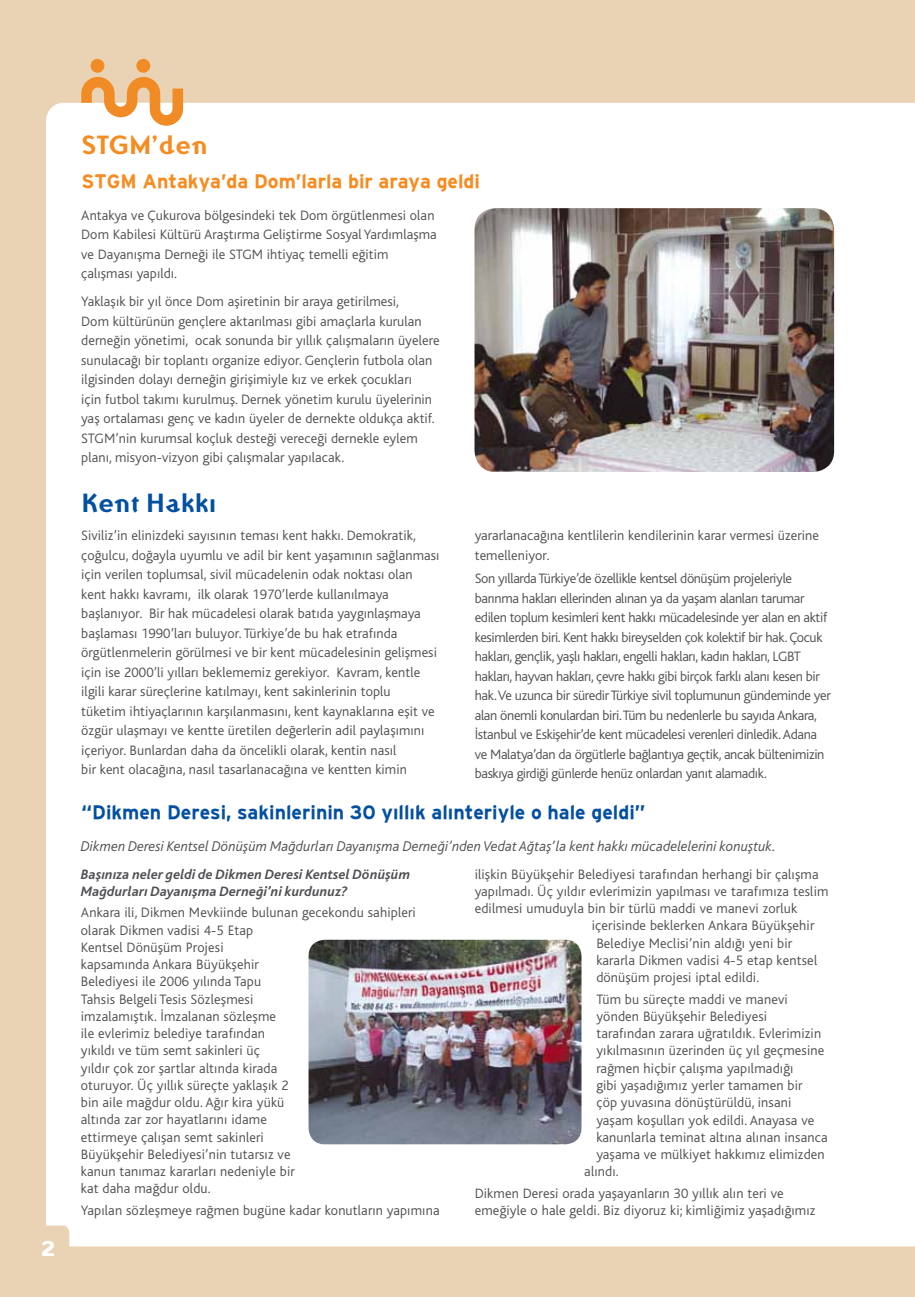
<style>
.page{position:relative;width:915px;height:1297px;background:#fff}
.page>*{position:absolute;margin:0;border:0;box-sizing:border-box;transform-origin:0 0}
.t1{font:700 31.5px "Ottomat";color:#fff}
.t2{font:700 27px "Ottomat";color:#034fa0}
.t3{font:700 27px "Ottomat";color:#f68b20}
.t4{font:19.5px "Interstate T Bold";color:#034fa0}
.t5{font:19.5px "Interstate T Bold";color:#f68b20}
.t6{font:italic 300 14.85px "Bliss Turkish";color:#504f53}
.t7{font:300 14.25px/19.5px "Bliss Turkish";letter-spacing:.005em;color:#504f53}
.t8{font:300 14.25px/19.5px "Bliss Turkish";letter-spacing:-.025em;color:#504f53}
.t9{font:italic 700 14.25px/17.2px "Bliss Turkish";letter-spacing:.01em;color:#504f53}
</style>
<div class="page">
<hr style="left:914px;top:0;width:1px;height:1297px;background:#ead3b4">
<div style="left:0;top:0;width:914px;height:1297px;background:#ead3b4"></div>
<div style="left:46px;top:103px;width:868px;height:1143px;background:#fff"></div>
<svg style="left:81px;top:77px;width:102px;height:49px"></svg>
<div style="left:90px;top:59px;width:14px;height:14px;background:#f08b26;border-radius:50%"></div>
<div style="left:136px;top:59px;width:14px;height:14px;background:#f08b26;border-radius:50%"></div>
<svg style="left:46px;top:1225px;width:23px;height:21px"></svg>
<img style="left:474px;top:208px;width:359px;height:264px">
<img style="left:308px;top:940px;width:273px;height:204px">
<h1 class="t1" style="left:41px;top:1226px;width:17px">2</h1>
<h2 class="t3" style="left:82px;top:128px;width:127px">STGM’den</h2>
<h3 class="t5" style="left:82px;top:170px;width:400px">STGM Antakya’da Dom’larla bir araya geldi</h3>
<p class="t7" style="left:81px;top:206px;width:357px">Antakya ve Çukurova bölgesindeki tek Dom örgütlenmesi olan Dom Kabilesi Kültürü Araştırma Geliştirme Sosyal Yardımlaşma ve Dayanışma Derneği ile STGM ihtiyaç temelli eğitim çalışması yapıldı.</p>
<p class="t7" style="left:81px;top:292px;width:360px">Yaklaşık bir yıl önce Dom aşiretinin bir araya getirilmesi,<br>Dom kültürünün gençlere aktarılması gibi amaçlarla kurulan derneğin yönetimi, ocak sonunda bir yıllık çalışmaların üyelere sunulacağı bir toplantı organize ediyor. Gençlerin futbola olan ilgisinden dolayı derneğin girişimiyle kız ve erkek çocukları<br>için futbol takımı kurulmuş. Dernek yönetim kurulu üyelerinin yaş ortalaması genç ve kadın üyeler de dernekte oldukça aktif.<br>STGM’nin kurumsal koçluk desteği vereceği dernekle eylem planı, misyon-vizyon gibi çalışmalar yapılacak.</p>
<h2 class="t2" style="left:82px;top:486px;width:136px">Kent Hakkı</h2>
<p class="t7" style="left:81px;top:526px;width:360px">Siviliz’in elinizdeki sayısının teması kent hakkı. Demokratik, çoğulcu, doğayla uyumlu ve adil bir kent yaşamının sağlanması için verilen toplumsal, sivil mücadelenin odak noktası olan kent hakkı kavramı, ilk olarak 1970’lerde kullanılmaya başlanıyor. Bir hak mücadelesi olarak batıda yaygınlaşmaya başlaması 1990’ları buluyor. Türkiye’de bu hak etrafında örgütlenmelerin görülmesi ve bir kent mücadelesinin gelişmesi için ise 2000’li yılları beklememiz gerekiyor. Kavram, kentle ilgili karar süreçlerine katılmayı, kent sakinlerinin toplu<br>tüketim ihtiyaçlarının karşılanmasını, kent kaynaklarına eşit ve özgür ulaşmayı ve kentte üretilen değerlerin adil paylaşımını içeriyor. Bunlardan daha da öncelikli olarak, kentin nasıl<br>bir kent olacağına, nasıl tasarlanacağına ve kentten kimin</p>
<p class="t7" style="left:474px;top:526px;width:346px">yararlanacağına kentlilerin kendilerinin karar vermesi üzerine temelleniyor.</p>
<p class="t8" style="left:474px;top:569px;width:357px">Son yıllarda Türkiye’de özellikle kentsel dönüşüm projeleriyle barınma hakları ellerinden alınan ya da yaşam alanları tarumar edilen toplum kesimleri kent hakkı mücadelesinde yer alan en aktif kesimlerden biri. Kent hakkı bireyselden çok kolektif bir hak. Çocuk hakları, gençlik, yaşlı hakları, engelli hakları, kadın hakları, LGBT hakları, hayvan hakları, çevre hakkı gibi birçok farklı alanı kesen bir hak. Ve uzunca bir süredir Türkiye sivil toplumunun gündeminde yer alan önemli konulardan biri. Tüm bu nedenlerle bu sayıda Ankara, İstanbul ve Eskişehir’de kent mücadelesi verenleri dinledik. Adana ve Malatya’dan da örgütlerle bağlantıya geçtik, ancak bültenimizin baskıya girdiği günlerde henüz onlardan yanıt alamadık.</p>
<h3 class="t4" style="left:82px;top:801px;width:565px">“Dikmen Deresi, sakinlerinin 30 yıllık alınteriyle o hale geldi”</h3>
<p class="t6" style="left:81px;top:838px;width:696px">Dikmen Deresi Kentsel Dönüşüm Mağdurları Dayanışma Derneği’nden Vedat Ağtaş’la kent hakkı mücadelelerini konuştuk.</p>
<p class="t9" style="left:81px;top:865px;width:331px">Başınıza neler geldi de Dikmen Deresi Kentsel Dönüşüm<br>Mağdurları Dayanışma Derneği’ni kurdunuz?</p>
<p class="t7" style="left:81px;top:904px;width:336px;line-height:17.2px">Ankara ili, Dikmen Mevkiinde bulunan gecekondu sahipleri olarak Dikmen vadisi 4-5 Etap<br>Kentsel Dönüşüm Projesi<br>kapsamında Ankara Büyükşehir<br>Belediyesi ile 2006 yılında Tapu<br>Tahsis Belgeli Tesis Sözleşmesi<br>imzalamıştık. İmzalanan sözleşme<br>ile evlerimiz belediye tarafından<br>yıkıldı ve tüm semt sakinleri üç<br>yıldır çok zor şartlar altında kirada<br>oturuyor. Üç yıllık süreçte yaklaşık 2<br>bin aile mağdur oldu. Ağır kira yükü<br>altında zar zor hayatlarını idame<br>ettirmeye çalışan semt sakinleri<br>Büyükşehir Belediyesi’nin tutarsız ve<br>kanun tanımaz kararları nedeniyle bir<br>kat daha mağdur oldu.</p>
<p class="t7" style="left:81px;top:1201px;width:360px">Yapılan sözleşmeye rağmen bugüne kadar konutların yapımına</p>
<p class="t7" style="left:474px;top:864px;width:345px">ilişkin Büyükşehir Belediyesi tarafından herhangi bir çalışma</p>
<p class="t7" style="left:474px;top:882px;width:355px">yapılmadı. Üç yıldır evlerimizin yapılması ve tarafımıza teslim</p>
<p class="t7" style="left:474px;top:899px;width:324px">edilmesi umuduyla bin bir türlü maddi ve manevi zorluk</p>
<p class="t7" style="left:591px;top:916px;width:224px">içerisinde beklerken Ankara Büyükşehir</p>
<p class="t7" style="left:596px;top:933px;width:197px">Belediye Meclisi’nin aldığı yeni bir</p>
<p class="t7" style="left:596px;top:951px;width:222px">kararla Dikmen vadisi 4-5 etap kentsel</p>
<p class="t7" style="left:596px;top:968px;width:164px">dönüşüm projesi iptal edildi.</p>
<p class="t7" style="left:596px;top:989px;width:193px">Tüm bu süreçte maddi ve manevi</p>
<p class="t7" style="left:596px;top:1007px;width:172px">yönden Büyükşehir Belediyesi</p>
<p class="t7" style="left:596px;top:1024px;width:226px">tarafından zarara uğratıldık. Evlerimizin</p>
<p class="t7" style="left:596px;top:1041px;width:229px">yıkılmasının üzerinden üç yıl geçmesine</p>
<p class="t7" style="left:596px;top:1058px;width:198px">rağmen hiçbir çalışma yapılmadığı</p>
<p class="t7" style="left:596px;top:1076px;width:208px">gibi yaşadığımız yerler tamamen bir</p>
<p class="t7" style="left:596px;top:1093px;width:197px">çöp yuvasına dönüştürüldü, insani</p>
<p class="t7" style="left:596px;top:1110px;width:219px">yaşam koşulları yok edildi. Anayasa ve</p>
<p class="t7" style="left:596px;top:1127px;width:233px">kanunlarla teminat altına alınan insanca</p>
<p class="t7" style="left:596px;top:1145px;width:230px">yaşama ve mülkiyet hakkımız elimizden</p>
<p class="t7" style="left:584px;top:1162px;width:36px">alındı.</p>
<p class="t7" style="left:474px;top:1185px;width:342px;line-height:17.2px">Dikmen Deresi orada yaşayanların 30 yıllık alın teri ve emeğiyle o hale geldi. Biz diyoruz ki; kimliğimiz yaşadığımız</p>
</div>
